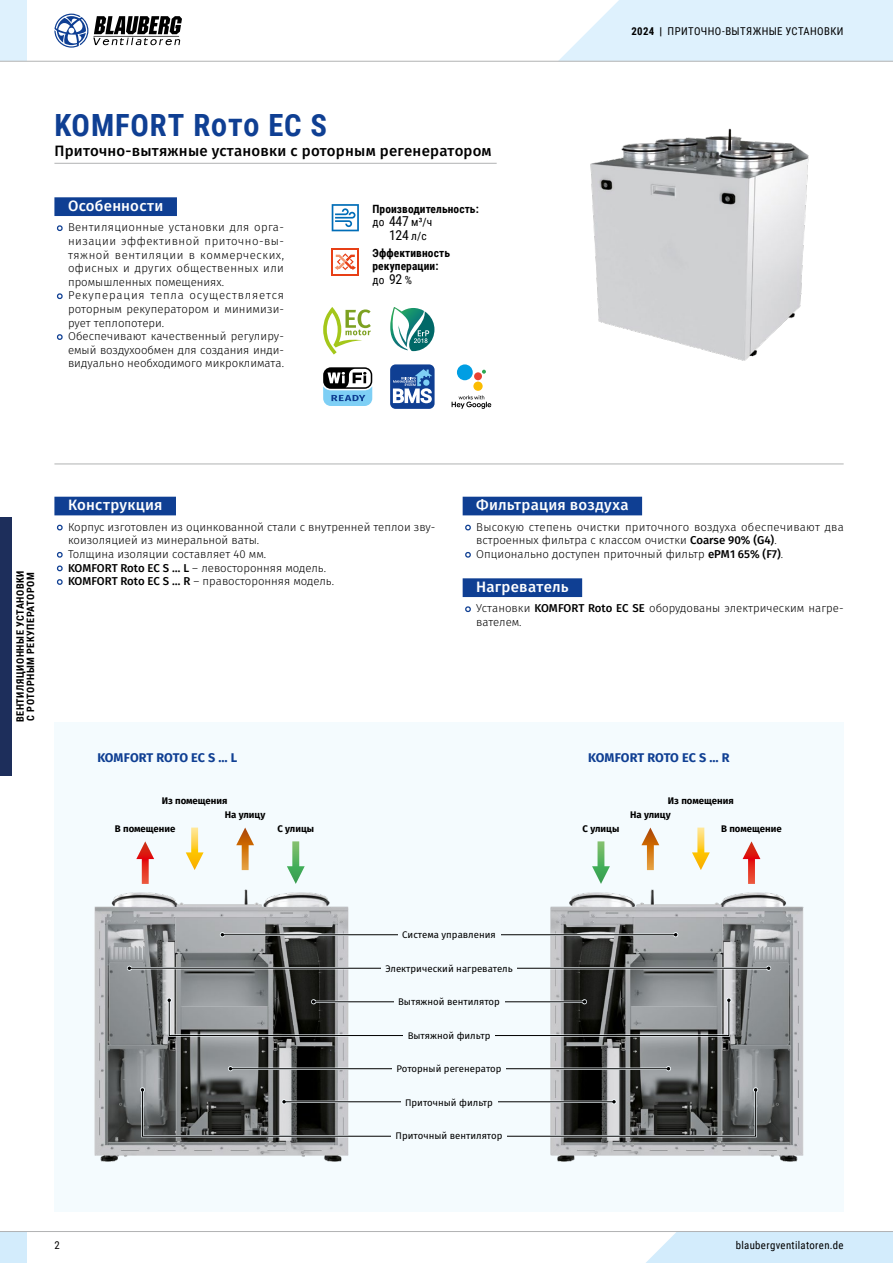
<style>
.page{position:relative;width:893px;height:1263px;background:#fff}
.page>*{position:absolute;margin:0;border:0;box-sizing:border-box;transform-origin:0 0}
.t1{font:700 30.6px "Roboto Condensed";letter-spacing:.03em;color:#0f3f93}
.t2{font:500 15px "Fira Sans";letter-spacing:.015em;color:#fff}
.t3{font:500 15px "Fira Sans";letter-spacing:.015em;color:#000}
.t4{font:13.65px "Roboto Condensed";color:#000}
.t5{font:700 12.6px "Fira Sans";color:#0f3f93}
.t6{font:300 11.4px/13.6px "Fira Sans";color:#000}
.t7{font:700 11.4px/13.6px "Roboto Condensed";letter-spacing:.01em;color:#000}
.t8{font:10.8px "Roboto Condensed";letter-spacing:.035em;color:#000}
.t9{font:700 10.2px/10.2px "Roboto Condensed";letter-spacing:.055em;color:#000}
.t10{font:9.6px "Fira Sans";color:#000}
.t11{font:700 9.6px "Fira Sans";color:#000}
.s1{font-weight:400}
.s2{font-weight:400;font-size:13.65px}
.s3{font-size:11.4px}
.s4{font-weight:700}
.s5{font-weight:500}
</style>
<div class="page">
<img style="left:590px;top:128px;width:219px;height:233px">
<hr style="left:54px;top:463px;width:790px;height:1px;background:#b1b2b3">
<hr style="left:54px;top:163px;width:443px;height:1px;background:#b1b2b3">
<div style="left:54px;top:197px;width:123px;height:19px;background:#0f3f93"></div>
<svg style="left:56px;top:225px;width:7px;height:7px"></svg>
<svg style="left:56px;top:293px;width:7px;height:7px"></svg>
<svg style="left:56px;top:334px;width:7px;height:6px"></svg>
<svg style="left:332px;top:204px;width:27px;height:27px"></svg>
<div style="left:332px;top:248px;width:27px;height:27px;background:#e73f16"></div>
<div style="left:333px;top:250px;width:24px;height:24px;background:#fff"></div>
<svg style="left:335px;top:253px;width:21px;height:17px"></svg>
<svg style="left:482px;top:370px;width:4px;height:4px"></svg>
<div style="left:474px;top:372px;width:8px;height:8px;background:#e84233;border-radius:50%"></div>
<div style="left:473px;top:382px;width:10px;height:9px;background:#fbbc00;border-radius:50%"></div>
<div style="left:457px;top:364px;width:16px;height:16px;background:#009ee3;border-radius:50%"></div>
<svg style="left:452px;top:395px;width:39px;height:14px"></svg>
<svg style="left:390px;top:307px;width:44px;height:44px"></svg>
<div style="left:390px;top:364px;width:45px;height:45px;background:#0f3f93;border-radius:5px"></div>
<svg style="left:393px;top:369px;width:39px;height:34px"></svg>
<svg style="left:323px;top:307px;width:48px;height:47px"></svg>
<svg style="left:323px;top:367px;width:49px;height:22px"></svg>
<svg style="left:323px;top:369px;width:49px;height:37px"></svg>
<div style="left:54px;top:497px;width:122px;height:18px;background:#0f3f93"></div>
<svg style="left:56px;top:524px;width:7px;height:7px"></svg>
<svg style="left:56px;top:551px;width:7px;height:7px"></svg>
<svg style="left:56px;top:565px;width:7px;height:7px"></svg>
<svg style="left:57px;top:579px;width:6px;height:6px"></svg>
<div style="left:463px;top:497px;width:179px;height:18px;background:#0f3f93"></div>
<div style="left:463px;top:578px;width:119px;height:19px;background:#0f3f93"></div>
<svg style="left:465px;top:524px;width:6px;height:7px"></svg>
<svg style="left:465px;top:552px;width:6px;height:6px"></svg>
<svg style="left:465px;top:606px;width:6px;height:7px"></svg>
<div style="left:54px;top:722px;width:790px;height:489px;background:#f4fbfe"></div>
<img style="left:94px;top:889px;width:255px;height:273px">
<img style="left:550px;top:889px;width:254px;height:273px">
<div style="left:141px;top:1089px;width:616px;height:48px;border:2px solid #f4fbfe"></div>
<div style="left:142px;top:1089px;width:614px;height:48px;border:1px solid #000"></div>
<svg style="left:753px;top:1087px;width:5px;height:5px"></svg>
<svg style="left:140px;top:1087px;width:5px;height:5px"></svg>
<div style="left:168px;top:999px;width:562px;height:38px;border:2px solid #f4fbfe"></div>
<div style="left:169px;top:1000px;width:560px;height:36px;border:1px solid #000"></div>
<svg style="left:726px;top:998px;width:5px;height:5px"></svg>
<svg style="left:167px;top:998px;width:5px;height:5px"></svg>
<hr style="left:284px;top:1101px;width:330px;height:2px;background:#f4fbfe">
<hr style="left:284px;top:1101px;width:330px;height:1px;background:#000">
<svg style="left:611px;top:1099px;width:6px;height:5px"></svg>
<svg style="left:281px;top:1099px;width:6px;height:5px"></svg>
<hr style="left:314px;top:1001px;width:270px;height:2px;background:#f4fbfe">
<hr style="left:313px;top:1001px;width:272px;height:1px;background:#000">
<svg style="left:582px;top:999px;width:5px;height:5px"></svg>
<svg style="left:311px;top:999px;width:5px;height:5px"></svg>
<hr style="left:129px;top:967px;width:640px;height:2px;background:#f4fbfe">
<hr style="left:129px;top:968px;width:640px;height:1px;background:#000">
<svg style="left:766px;top:966px;width:5px;height:5px"></svg>
<svg style="left:127px;top:966px;width:5px;height:5px"></svg>
<hr style="left:222px;top:934px;width:454px;height:2px;background:#f4fbfe">
<hr style="left:222px;top:934px;width:454px;height:1px;background:#000">
<svg style="left:673px;top:932px;width:5px;height:5px"></svg>
<svg style="left:220px;top:932px;width:5px;height:5px"></svg>
<hr style="left:230px;top:1067px;width:438px;height:3px;background:#f4fbfe">
<hr style="left:230px;top:1068px;width:438px;height:1px;background:#000">
<svg style="left:666px;top:1066px;width:5px;height:5px"></svg>
<svg style="left:228px;top:1066px;width:5px;height:5px"></svg>
<div style="left:398px;top:930px;width:102px;height:8px;background:#f4fbfe"></div>
<div style="left:381px;top:964px;width:136px;height:7px;background:#f4fbfe"></div>
<div style="left:403px;top:1031px;width:92px;height:7px;background:#f4fbfe"></div>
<div style="left:392px;top:1064px;width:114px;height:8px;background:#f4fbfe"></div>
<div style="left:394px;top:997px;width:110px;height:8px;background:#f4fbfe"></div>
<div style="left:401px;top:1098px;width:96px;height:7px;background:#f4fbfe"></div>
<div style="left:391px;top:1131px;width:116px;height:8px;background:#f4fbfe"></div>
<svg style="left:287px;top:841px;width:18px;height:43px"></svg>
<svg style="left:592px;top:841px;width:18px;height:43px"></svg>
<svg style="left:136px;top:841px;width:18px;height:43px"></svg>
<svg style="left:743px;top:841px;width:17px;height:43px"></svg>
<svg style="left:236px;top:827px;width:18px;height:43px"></svg>
<svg style="left:641px;top:827px;width:18px;height:43px"></svg>
<svg style="left:186px;top:827px;width:18px;height:43px"></svg>
<svg style="left:692px;top:827px;width:18px;height:43px"></svg>
<div style="left:646px;top:1232px;width:247px;height:31px;background:#d3ecfc"></div>
<div style="left:0;top:1231px;width:27px;height:32px;background:#d3ecfc"></div>
<hr style="left:0;top:1231px;width:893px;height:1px;background:#b1b2b3">
<div style="left:0;top:0;width:27px;height:61px;background:#def1fd"></div>
<hr style="left:0;top:61px;width:893px;height:1px;background:#b1b2b3">
<svg style="left:558px;top:0;width:335px;height:62px"></svg>
<svg style="left:54px;top:14px;width:128px;height:34px"></svg>
<div style="left:0;top:517px;width:12px;height:259px;background:#1d2e5b"></div>
<h1 class="t1" style="left:54px;top:104px;width:274px">KOMFORT Roto EC S</h1>
<h2 class="t3" style="left:54px;top:141px;width:439px">Приточно-вытяжные установки с роторным регенератором</h2>
<h2 class="t2" style="left:68px;top:195px;width:97px">Особенности</h2>
<p class="t6" style="left:68px;top:221px;width:218px">Вентиляционные установки для орга&shy;низации эффективной приточно-вы&shy;тяжной вентиляции в коммерческих, офисных и других общественных или промышленных помещениях.<br>Рекуперация тепла осуществляется роторным рекуператором и минимизи&shy;рует теплопотери.<br>Обеспечивают качественный регулиру&shy;емый воздухообмен для создания инди&shy;видуально необходимого микроклимата.</p>
<p class="t7" style="left:372px;top:201px;width:108px">Производительность: <span class="s1">до</span> <span class="s2">447</span> <span class="s1">м³/ч</span></p>
<p class="t4" style="left:389px;top:225px;width:39px">124 <span class="s3">л/с</span></p>
<p class="t7" style="left:372px;top:245px;width:79px">Эффективность рекуперации: <span class="s1">до</span> <span class="s2">92</span> <span class="s1">%</span></p>
<p class="t8" style="left:632px;top:23px;width:214px"><span class="s4">2024 |</span> ПРИТОЧНО-ВЫТЯЖНЫЕ УСТАНОВКИ</p>
<p class="t9" style="left:15px;top:722px;width:153px;rotate:-90deg">ВЕНТИЛЯЦИОННЫЕ УСТАНОВКИ<br>С РОТОРНЫМ РЕКУПЕРАТОРОМ</p>
<h2 class="t2" style="left:68px;top:494px;width:96px">Конструкция</h2>
<p class="t6" style="left:68px;top:521px;width:369px">Корпус изготовлен из оцинкованной стали с внутренней теплои зву&shy;коизоляцией из минеральной ваты.<br>Толщина изоляции составляет 40 мм.<br><span class="s5">KOMFORT Roto EC S … L</span> – левосторонняя модель.<br><span class="s5">KOMFORT Roto EC S … R</span> – правосторонняя модель.</p>
<h2 class="t2" style="left:476px;top:494px;width:154px">Фильтрация воздуха</h2>
<p class="t6" style="left:476px;top:521px;width:369px">Высокую степень очистки приточного воздуха обеспечивают два встроенных фильтра с классом очистки <span class="s5">Coarse 90% (G4)</span>.<br>Опционально доступен приточный фильтр <span class="s5">ePM1 65% (F7)</span>.</p>
<h2 class="t2" style="left:476px;top:576px;width:94px">Нагреватель</h2>
<p class="t6" style="left:476px;top:602px;width:369px">Установки <span class="s5">KOMFORT Roto EC SE</span> оборудованы электрическим нагре&shy;вателем.</p>
<p class="t5" style="left:97px;top:749px;width:141px">KOMFORT ROTO EC S … L</p>
<p class="t5" style="left:588px;top:749px;width:143px">KOMFORT ROTO EC S … R</p>
<p class="t11" style="left:162px;top:793px;width:67px">Из помещения</p>
<p class="t11" style="left:668px;top:793px;width:67px">Из помещения</p>
<p class="t11" style="left:225px;top:808px;width:42px">На улицу</p>
<p class="t11" style="left:630px;top:808px;width:42px">На улицу</p>
<p class="t11" style="left:115px;top:822px;width:62px">В помещение</p>
<p class="t11" style="left:277px;top:822px;width:38px">С улицы</p>
<p class="t11" style="left:583px;top:822px;width:38px">С улицы</p>
<p class="t11" style="left:721px;top:822px;width:62px">В помещение</p>
<p class="t10" style="left:402px;top:928px;width:95px">Система управления</p>
<p class="t10" style="left:385px;top:961px;width:129px">Электрический нагреватель</p>
<p class="t10" style="left:398px;top:995px;width:103px">Вытяжной вентилятор</p>
<p class="t10" style="left:408px;top:1028px;width:84px">Вытяжной фильтр</p>
<p class="t10" style="left:396px;top:1062px;width:107px">Роторный регенератор</p>
<p class="t10" style="left:405px;top:1095px;width:89px">Приточный фильтр</p>
<p class="t10" style="left:396px;top:1129px;width:108px">Приточный вентилятор</p>
<p class="t8" style="left:54px;top:1238px;width:7px">2</p>
<p class="t8" style="left:736px;top:1238px;width:109px">blaubergventilatoren.de</p>
</div>
